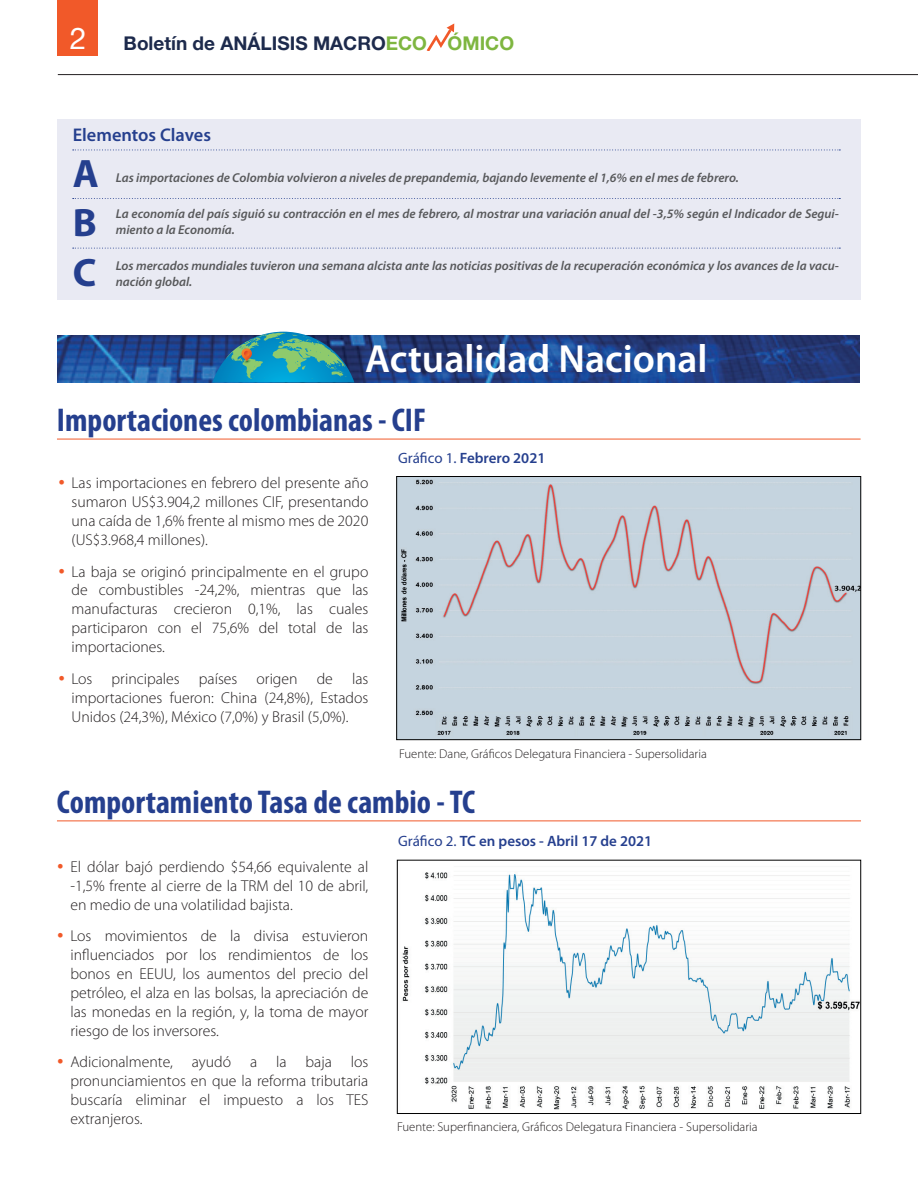
<style>
.page{position:relative;width:918px;height:1188px;background:#fff}
.page>*{position:absolute;margin:0;border:0;box-sizing:border-box;transform-origin:0 0}
.t1{font:700 39.75px/49.8px "Myriad Pro";color:#253f8e;text-align:justify}
.t2{font:600 39.45px "Myriad Pro";color:#fff}
.t3{font:700 condensed 33px "Myriad Pro";color:#253f8e}
.t4{font:700 19.05px "Helvetica Neue LT Pro";color:#1d2a4c}
.t5{font:600 18.45px "Myriad Pro";color:#253f8e}
.t6{font:300 15.75px/18.9px "Myriad Pro";color:#231f20;text-align:justify}
.t7{font:600 15px "Myriad Pro";color:#253f8e}
.t8{font:italic 600 12.9px/15.5px "Myriad Pro";color:#57585a}
.t9{font:300 12.75px "Myriad Pro";color:#231f20}
.s1{font-weight:400;font-size:30px;color:#fff}
.s2{color:#7eb640}
.s3{font-weight:400}
</style>
<div class="page">
<div style="left:57px;top:0;width:41px;height:56px;background:#f15929"></div>
<svg style="left:427px;top:23px;width:27px;height:27px"></svg>
<hr style="left:58px;top:74px;width:860px;height:1px;background:#231f20">
<img style="left:57px;top:336px;width:803px;height:46px">
<hr style="left:57px;top:439px;width:804px;height:1px;background:#f15929">
<hr style="left:57px;top:821px;width:804px;height:1px;background:#f15929">
<img style="left:399px;top:478px;width:460px;height:260px">
<div style="left:397px;top:476px;width:464px;height:264px;border:1px solid #000"></div>
<img style="left:402px;top:872px;width:457px;height:238px">
<div style="left:397px;top:860px;width:464px;height:254px;border:1px solid #000"></div>
<svg style="left:212px;top:332px;width:142px;height:50px;background:#358fa3"></svg>
<div style="left:57px;top:119px;width:804px;height:181px;background:#e9eaf3"></div>
<svg style="left:73px;top:150px;width:767px;height:1px"></svg>
<svg style="left:73px;top:248px;width:767px;height:1px"></svg>
<svg style="left:73px;top:198px;width:767px;height:1px"></svg>
<p class="t4" style="left:70px;top:31px;width:446px"><span class="s1">2</span> Boletín de ANÁLISIS MACRO<span class="s2">ECO ÓMICO</span></p>
<p class="t5" style="left:73px;top:125px;width:140px">Elementos Claves</p>
<h1 class="t1" style="left:73px;top:149px;width:28px">A B C</h1>
<p class="t8" style="left:116px;top:171px;width:625px">Las importaciones de Colombia volvieron a niveles de prepandemia, bajando levemente el 1,6% en el mes de febrero.</p>
<p class="t8" style="left:116px;top:207px;width:725px">La economía del país siguió su contracción en el mes de febrero, al mostrar una variación anual del -3,5% según el Indicador de Segui&shy;miento a la Economía.</p>
<p class="t8" style="left:116px;top:259px;width:725px">Los mercados mundiales tuvieron una semana alcista ante las noticias positivas de la recuperación económica y los avances de la vacu&shy;nación global.</p>
<h2 class="t2" style="left:365px;top:337px;width:344px">Actualidad Nacional</h2>
<h3 class="t3" style="left:57px;top:402px;width:371px">Importaciones colombianas - CIF</h3>
<p class="t7" style="left:398px;top:450px;width:149px"><span class="s3">Gráfico 1.</span> Febrero 2021</p>
<p class="t6" style="left:72px;top:474px;width:298px">Las importaciones en febrero del presente año sumaron US$3.904,2 millones CIF, presentando una caída de 1,6% frente al mismo mes de 2020 (US$3.968,4 millones).</p>
<p class="t6" style="left:72px;top:562px;width:298px">La baja se originó principalmente en el grupo de combustibles -24,2%, mientras que las manufacturas crecieron 0,1%, las cuales participaron con el 75,6% del total de las importaciones.</p>
<p class="t6" style="left:71px;top:669px;width:298px">Los principales países origen de las importaciones fueron: China (24,8%), Estados Unidos (24,3%), México (7,0%) y Brasil (5,0%).</p>
<p class="t9" style="left:399px;top:747px;width:309px">Fuente: Dane, Gráficos Delegatura Financiera - Supersolidaria</p>
<h3 class="t3" style="left:57px;top:783px;width:420px">Comportamiento Tasa de cambio - TC</h3>
<p class="t6" style="left:70px;top:857px;width:299px">El dólar bajó perdiendo $54,66 equivalente al -1,5% frente al cierre de la TRM del 10 de abril, en medio de una volatilidad bajista.</p>
<p class="t6" style="left:70px;top:927px;width:299px">Los movimientos de la divisa estuvieron influenciados por los rendimientos de los bonos en EEUU, los aumentos del precio del petróleo, el alza en las bolsas, la apreciación de las monedas en la región, y, la toma de mayor riesgo de los inversores.</p>
<p class="t6" style="left:70px;top:1053px;width:299px">Adicionalmente, ayudó a la baja los pronunciamientos en que la reforma tributaria buscaría eliminar el impuesto a los TES extranjeros.</p>
<p class="t7" style="left:398px;top:833px;width:256px"><span class="s3">Gráfico 2.</span> TC en pesos - Abril 17 de 2021</p>
<p class="t9" style="left:397px;top:1120px;width:362px">Fuente: Superfinanciera, Gráficos Delegatura Financiera - Supersolidaria</p>
</div>
